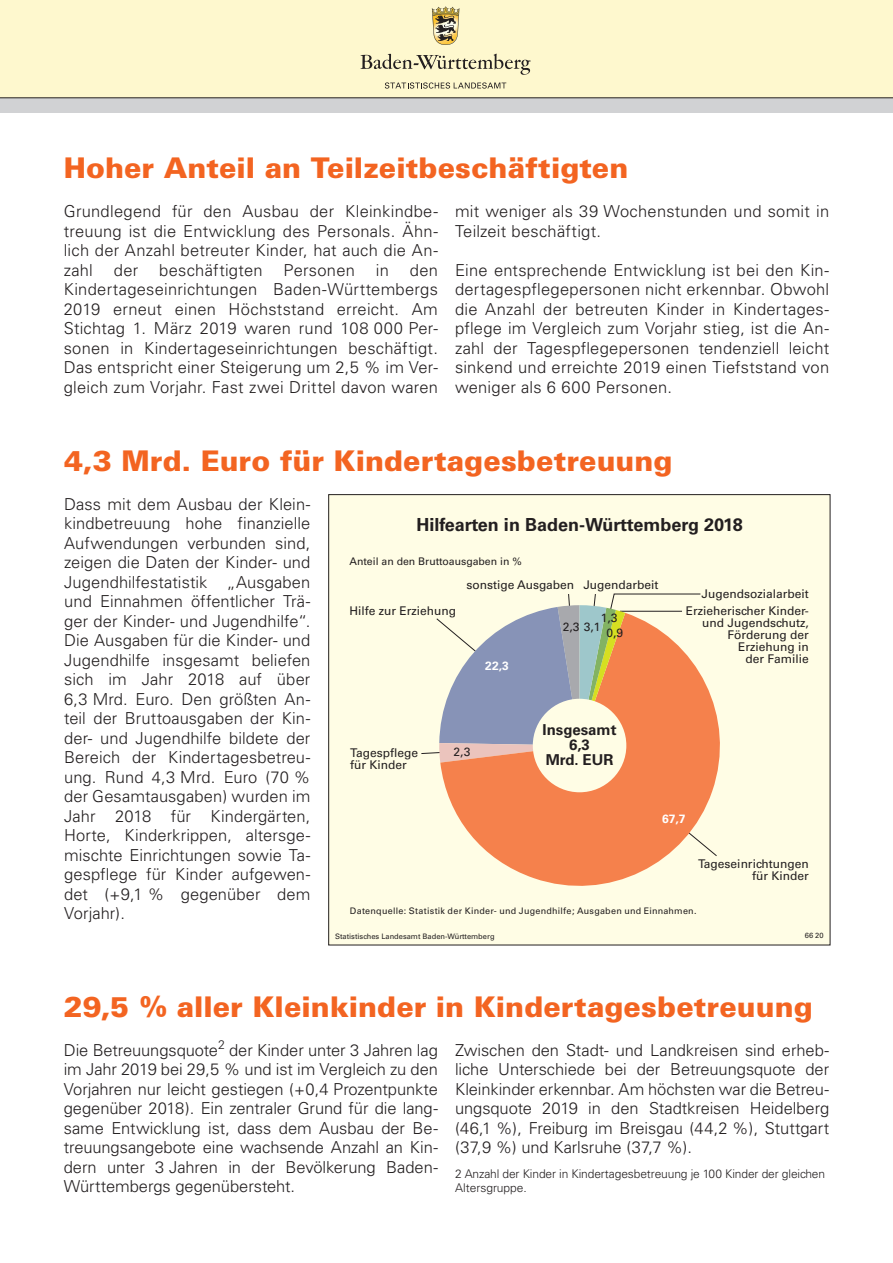
<style>
.page{position:relative;width:893px;height:1263px;background:#fff}
.page>*{position:absolute;margin:0;border:0;box-sizing:border-box;transform-origin:0 0}
.t1{font:900 28.5px "Univers";color:#f36421}
.t2{font:700 18px "Univers";color:#231f20}
.t3{font:300 16.5px/19.5px "Univers";letter-spacing:.01em;color:#231f20;text-align:justify}
.t4{font:700 15px/15px "Univers";color:#231f20;text-align:center}
.t5{font:12px/12px "Univers";color:#231f20;text-align:right}
.t6{font:300 12px/14.4px "Univers";letter-spacing:-.01em;color:#231f20}
.t7{font:700 12px "Univers";color:#fff}
.t8{font:10.5px "Univers";color:#231f20}
.t9{font:9px "Univers";letter-spacing:.025em;color:#231f20}
.t10{font:7.5px "Univers";color:#231f20}
</style>
<div class="page">
<div style="left:0;top:98px;width:893px;height:15px;background:#d1d2d4"></div>
<div style="left:0;top:0;width:893px;height:98px;background:#fef8ce"></div>
<svg style="left:361px;top:54px;width:170px;height:21px"></svg>
<svg style="left:432px;top:6px;width:27px;height:39px"></svg>
<svg style="left:385px;top:82px;width:121px;height:7px"></svg>
<hr style="left:0;top:98px;width:893px;height:1px;background:#231f20">
<div style="left:329px;top:495px;width:501px;height:450px;background:#fffde5"></div>
<svg style="left:492px;top:718px;width:228px;height:168px"></svg>
<svg style="left:421px;top:593px;width:296px;height:263px"></svg>
<div style="left:533px;top:699px;width:93px;height:93px;background:#fffde5;border-radius:50%"></div>
<h1 class="t1" style="left:64px;top:150px;width:566px">Hoher Anteil an Teilzeitbeschäftigten</h1>
<p class="t3" style="left:64px;top:201px;width:376px">Grundlegend für den Ausbau der Kleinkindbe&shy;treuung ist die Entwicklung des Personals. Ähn&shy;lich der Anzahl betreuter Kinder, hat auch die An&shy;zahl</p>
<p class="t3" style="left:455px;top:202px;width:376px">mit weniger als 39 Wochenstunden und somit in<br>Teilzeit beschäftigt.</p>
<p class="t3" style="left:455px;top:260px;width:376px">Eine entsprechende Entwicklung ist bei den Kin&shy;dertagespflegepersonen nicht erkennbar. Obwohl die Anzahl der betreuten Kinder in Kindertages&shy;pflege im Vergleich zum Vorjahr stieg, ist die An&shy;zahl der Tagespflegepersonen tendenziell leicht sinkend und erreichte 2019 einen Tiefststand von weniger als 6 600 Personen.</p>
<p class="t3" style="left:114px;top:260px;width:26px">der</p>
<p class="t3" style="left:159px;top:260px;width:105px">beschäftigten</p>
<p class="t3" style="left:284px;top:260px;width:73px">Personen</p>
<p class="t3" style="left:376px;top:260px;width:15px">in</p>
<p class="t3" style="left:64px;top:260px;width:376px;text-indent:346px">den Kindertageseinrichtungen Baden-Württembergs 2019 erneut einen Höchststand erreicht. Am Stichtag 1. März 2019 waren rund 108 000 Per&shy;sonen in Kindertageseinrichtungen beschäftigt.<br>Das entspricht einer Steigerung um 2,5 % im Ver&shy;gleich zum Vorjahr. Fast zwei Drittel davon waren</p>
<h1 class="t1" style="left:64px;top:442px;width:610px">4,3 Mrd. Euro für Kindertagesbetreuung</h1>
<p class="t3" style="left:64px;top:494px;width:248px">Dass mit dem Ausbau der Klein&shy;kindbetreuung hohe finanzielle Aufwendungen verbunden sind, zeigen die Daten der Kinder- und Jugendhilfestatistik „Ausgaben und Einnahmen öffentlicher Trä&shy;ger der Kinder- und Jugendhilfe“.<br>Die Ausgaben für die Kinder- und Jugendhilfe insgesamt beliefen sich im Jahr 2018 auf über 6,3 Mrd. Euro. Den größten An&shy;teil der Bruttoausgaben der Kin&shy;der- und Jugendhilfe bildete der Bereich der Kindertagesbetreu&shy;ung. Rund 4,3 Mrd. Euro (70 % der Gesamtausgaben) wurden im Jahr 2018 für Kindergärten, Horte, Kinderkrippen, altersge&shy;mischte Einrichtungen sowie Ta&shy;gespflege für Kinder aufgewen&shy;det (+9,1 % gegenüber dem Vorjahr).</p>
<p class="t2" style="left:416px;top:514px;width:328px">Hilfearten in Baden-Württemberg 2018</p>
<p class="t8" style="left:349px;top:555px;width:174px">Anteil an den Bruttoausgaben in %</p>
<p class="t5" style="left:349px;top:605px;width:108px">Hilfe zur Erziehung</p>
<p class="t5" style="left:583px;top:578px;width:77px">Jugendarbeit</p>
<p class="t5" style="left:563px;top:621px;width:39px">2,3 3,1</p>
<p class="t5" style="left:601px;top:610px;width:24px;line-height:15.3px;text-align:center">1,3<br>0,9</p>
<p class="t5" style="left:466px;top:578px;width:109px">sonstige Ausgaben</p>
<p class="t7" style="left:485px;top:658px;width:25px">22,3</p>
<p class="t5" style="left:350px;top:747px;width:69px;text-align:left">Tagespflege für Kinder</p>
<p class="t5" style="left:454px;top:746px;width:18px">2,3</p>
<p class="t4" style="left:543px;top:722px;width:75px">Insgesamt<br>6,3<br>Mrd. EUR</p>
<p class="t5" style="left:702px;top:587px;width:109px">Jugendsozialarbeit</p>
<p class="t5" style="left:686px;top:605px;width:124px">Erzieherischer Kinder&shy;und Jugendschutz,<br>Förderung der<br>Erziehung in<br>der Familie</p>
<p class="t7" style="left:662px;top:811px;width:25px">67,7</p>
<p class="t5" style="left:698px;top:857px;width:112px">Tageseinrichtungen für Kinder</p>
<p class="t9" style="left:350px;top:906px;width:348px">Datenquelle: Statistik der Kinder- und Jugendhilfe; Ausgaben und Einnahmen.</p>
<p class="t10" style="left:335px;top:931px;width:161px">Statistisches Landesamt Baden-Württemberg</p>
<p class="t10" style="left:805px;top:931px;width:20px">66 20</p>
<h1 class="t1" style="left:64px;top:988px;width:750px">29,5 % aller Kleinkinder in Kindertagesbetreuung</h1>
<p class="t3" style="left:64px;top:1040px;width:376px">Die Betreuungsquote<sup>2</sup> der Kinder unter 3 Jahren lag im Jahr 2019 bei 29,5 % und ist im Vergleich zu den Vorjahren nur leicht gestiegen (+0,4 Prozentpunkte gegenüber 2018). Ein zentraler Grund für die lang&shy;same Entwicklung ist, dass dem Ausbau der Be&shy;treuungsangebote eine wachsende Anzahl an Kin&shy;dern unter 3 Jahren in der Bevölkerung Baden-Württembergs gegenübersteht.</p>
<p class="t3" style="left:455px;top:1040px;width:376px">Zwischen den Stadt- und Landkreisen sind erheb&shy;liche Unterschiede bei der Betreuungsquote der Kleinkinder erkennbar. Am höchsten war die Betreu&shy;ungsquote 2019 in den Stadtkreisen Heidelberg (46,1 %), Freiburg im Breisgau (44,2 %), Stuttgart (37,9 %) und Karlsruhe (37,7 %).</p>
<p class="t6" style="left:455px;top:1166px;width:372px">2 Anzahl der Kinder in Kindertagesbetreuung je 100 Kinder der gleichen<br>Altersgruppe.</p>
</div>
